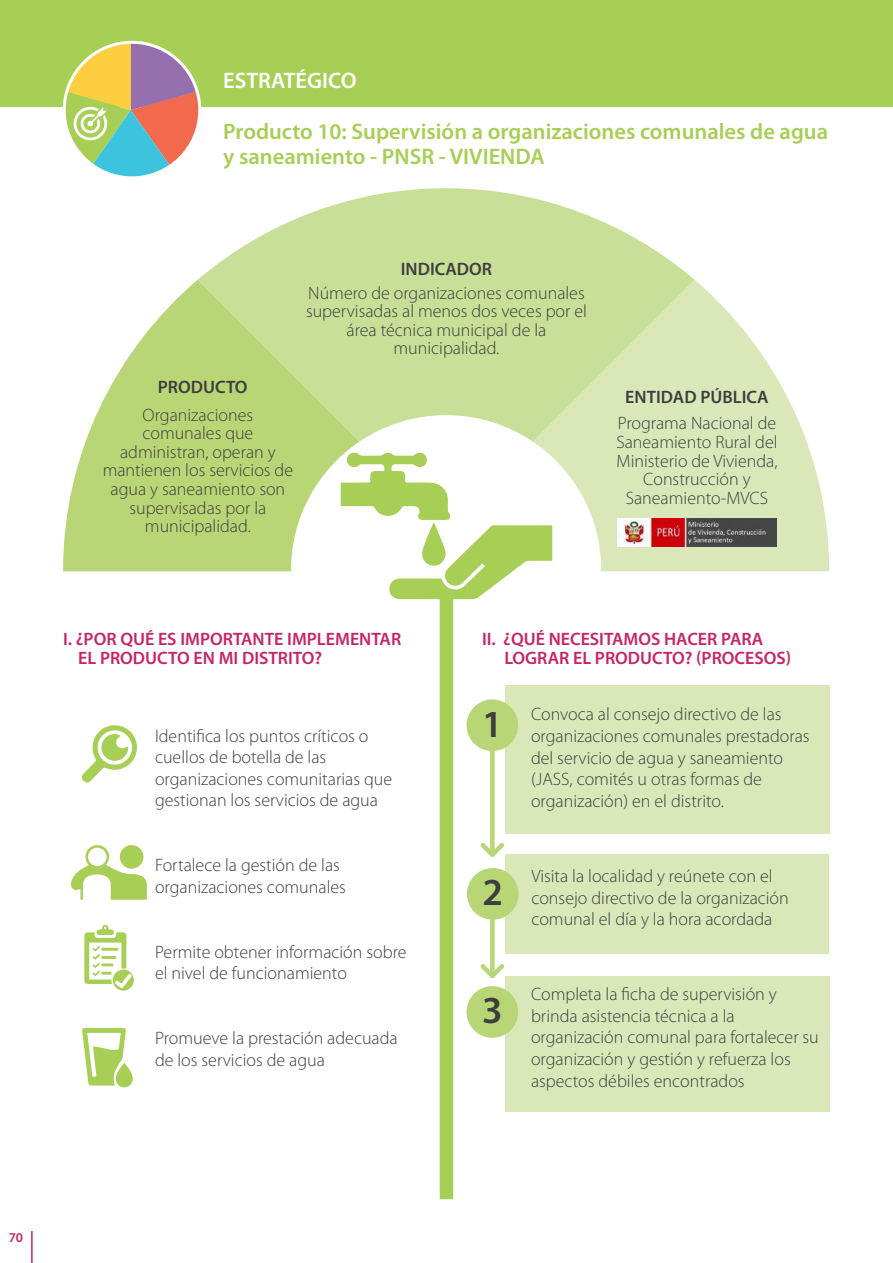
<style>
.page{position:relative;width:893px;height:1263px;background:#fff}
.page>*{position:absolute;margin:0;border:0;box-sizing:border-box;transform-origin:0 0}
.t1{font:600 38.4px "Myriad Pro";color:#3e3e3f}
.t2{font:600 22.5px/24.6px "Myriad Pro";color:#a7ce55}
.t3{font:600 22.5px "Myriad Pro";color:#fff}
.t4{font:300 18px/21.6px "Myriad Pro";color:#3e3e3f}
.t5{font:600 18px/18.6px "Myriad Pro";color:#c72466}
.t6{font:600 18px "Myriad Pro";color:#3e3e3f}
.t7{font:600 13.5px "Myriad Pro";color:#c72466}
.s1{font-weight:600;font-size:38.4px}
</style>
<div class="page">
<svg style="left:84px;top:925px;width:50px;height:66px"></svg>
<div style="left:0;top:0;width:893px;height:106px;background:#a7ce55"></div>
<svg style="left:64px;top:42px;width:135px;height:135px"></svg>
<hr style="left:31px;top:1231px;width:2px;height:32px;background:#c72466">
<svg style="left:534px;top:280px;width:295px;height:291px;fill:#dae8b9"></svg>
<svg style="left:63px;top:280px;width:296px;height:291px;fill:#b9d677"></svg>
<svg style="left:198px;top:188px;width:497px;height:254px;background:#d0e3a6"></svg>
<div style="left:440px;top:590px;width:13px;height:609px;background:#a7ce55"></div>
<div style="left:505px;top:685px;width:324px;height:149px;background:#dae8b9"></div>
<div style="left:466px;top:699px;width:52px;height:52px;background:#b9d677;border-radius:50%"></div>
<div style="left:505px;top:976px;width:324px;height:135px;background:#dae8b9"></div>
<div style="left:466px;top:986px;width:52px;height:52px;background:#b9d677;border-radius:50%"></div>
<div style="left:490px;top:905px;width:5px;height:71px;background:#b9d677"></div>
<div style="left:490px;top:741px;width:5px;height:114px;background:#b9d677"></div>
<svg style="left:480px;top:839px;width:26px;height:22px"></svg>
<svg style="left:480px;top:960px;width:25px;height:18px"></svg>
<div style="left:506px;top:854px;width:323px;height:100px;background:#dae8b9"></div>
<div style="left:467px;top:868px;width:52px;height:52px;background:#b9d677;border-radius:50%"></div>
<img style="left:617px;top:519px;width:160px;height:27px">
<svg style="left:341px;top:451px;width:211px;height:148px"></svg>
<svg style="left:82px;top:1028px;width:51px;height:59px"></svg>
<svg style="left:70px;top:845px;width:77px;height:55px"></svg>
<div style="left:120px;top:845px;width:23px;height:24px;background:#a7ce55;border-radius:50%"></div>
<svg style="left:81px;top:725px;width:56px;height:58px"></svg>
<p class="t3" style="left:223px;top:66px;width:135px">ESTRATÉGICO</p>
<p class="t2" style="left:223px;top:119px;width:606px">Producto 10: Supervisión a organizaciones comunales de agua y saneamiento - PNSR - VIVIENDA</p>
<p class="t6" style="left:401px;top:258px;width:93px">INDICADOR</p>
<p class="t6" style="left:158px;top:375px;width:91px">PRODUCTO</p>
<p class="t4" style="left:103px;top:406px;width:192px;line-height:18.6px;text-align:center">Organizaciones comunales que administran, operan y mantienen los servicios de agua y saneamiento son supervisadas por la municipalidad.</p>
<p class="t4" style="left:306px;top:284px;width:282px;line-height:18.6px;text-align:center">Número de organizaciones comunales supervisadas al menos dos veces por el área técnica municipal de la municipalidad.</p>
<p class="t6" style="left:625px;top:386px;width:145px">ENTIDAD PÚBLICA</p>
<p class="t4" style="left:616px;top:414px;width:163px;line-height:18.6px;text-align:center">Programa Nacional de<br>Saneamiento Rural del<br>Ministerio de Vivienda,<br>Construcción y<br>Saneamiento-MVCS</p>
<p class="t5" style="left:78px;top:629px;width:325px;text-indent:-15px">I. ¿POR QUÉ ES IMPORTANTE IMPLEMENTAR<br>EL PRODUCTO EN MI DISTRITO?</p>
<p class="t5" style="left:504px;top:629px;width:288px;text-indent:-22px">II. ¿QUÉ NECESITAMOS HACER PARA<br>LOGRAR EL PRODUCTO? (PROCESOS)</p>
<p class="t4" style="left:155px;top:725px;width:239px">Identifica los puntos críticos o cuellos de botella de las organizaciones comunitarias que gestionan los servicios de agua</p>
<p class="t4" style="left:155px;top:855px;width:192px">Fortalece la gestión de las organizaciones comunales</p>
<p class="t4" style="left:155px;top:941px;width:253px">Permite obtener información sobre el nivel de funcionamiento</p>
<p class="t4" style="left:155px;top:1027px;width:244px">Promueve la prestación adecuada de los servicios de agua</p>
<p class="t4" style="left:531px;top:704px;width:280px;text-indent:-49px"><span class="s1">1</span> Convoca al consejo directivo de las organizaciones comunales prestadoras del servicio de agua y saneamiento (JASS, comités u otras formas de organización) en el distrito.</p>
<h1 class="t1" style="left:482px;top:868px;width:22px">2</h1>
<p class="t4" style="left:531px;top:865px;width:259px">Visita la localidad y reúnete con el consejo directivo de la organización comunal el día y la hora acordada</p>
<h1 class="t1" style="left:482px;top:986px;width:22px">3</h1>
<p class="t4" style="left:531px;top:984px;width:289px">Completa la ficha de supervisión y brinda asistencia técnica a la organización comunal para fortalecer su organización y gestión y refuerza los aspectos débiles encontrados</p>
<p class="t7" style="left:9px;top:1229px;width:16px">70</p>
</div>
